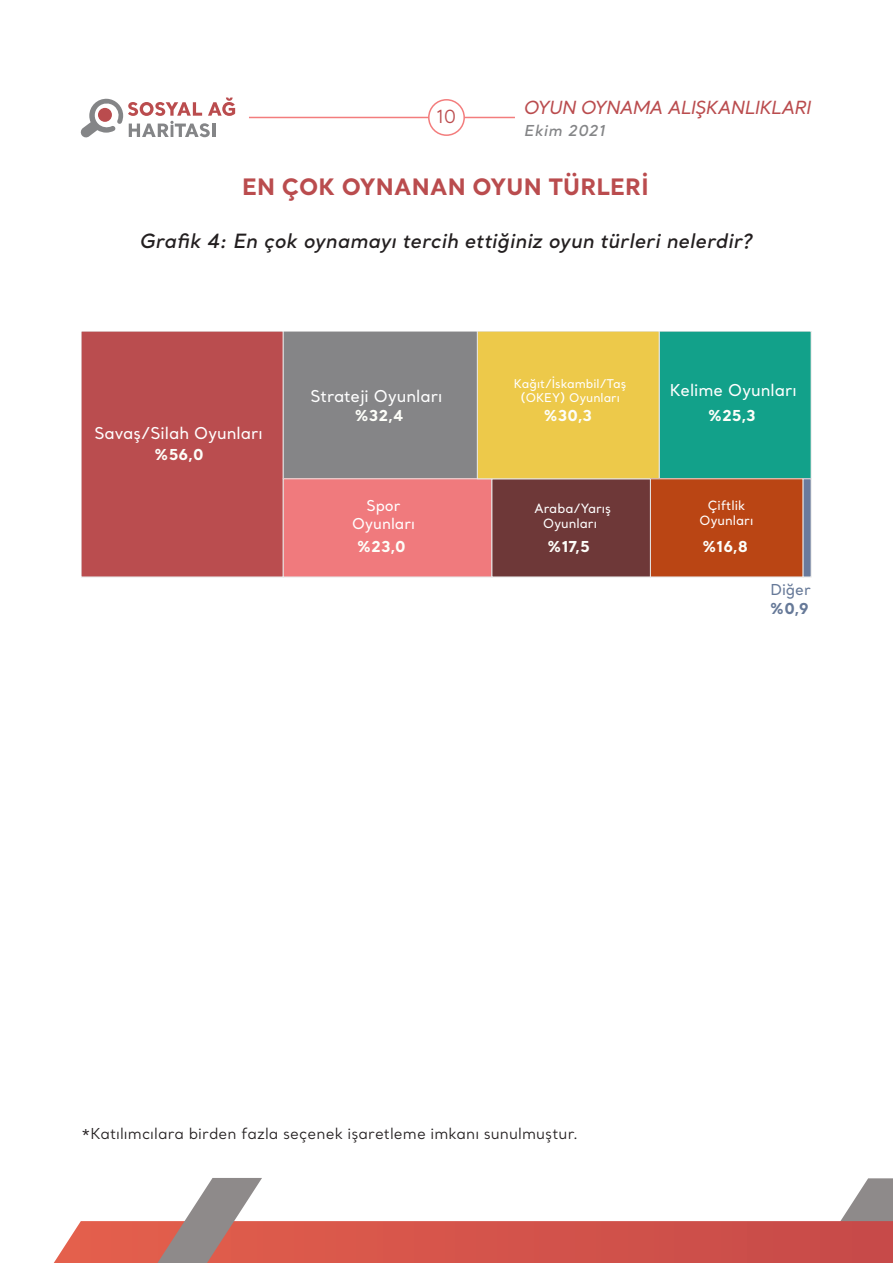
<style>
.page{position:relative;width:893px;height:1263px;background:#fff}
.page>*{position:absolute;margin:0;border:0;box-sizing:border-box;transform-origin:0 0}
.ANA_METIN{font:700 22.5px "Santral";letter-spacing:.005em;color:#ba4c4e}
.ANA_METIN-2{font:italic 600 19.5px "Santral";letter-spacing:.005em;color:#231f20}
.t1{font:italic 500 18px "Santral";letter-spacing:-.04em;color:#ba4c4e}
.t2{font:18px "Santral";color:#bc4c4e}
.t3{font:500 16.2px "Santral";color:#fff}
.ANA_METIN-3{font:15px "Santral";letter-spacing:.005em;color:#231f20}
.t4{font:700 15px "Santral";color:#fdfef9}
.t5{font:italic 600 15px "Santral";letter-spacing:.04em;color:#848587}
.t6{font:500 15px "Santral";color:#667998}
.t7{font:700 15px "Santral";color:#667998}
.t8{font:500 14.85px "Santral";color:#fff}
.t9{font:500 12.75px "Santral";color:#fff}
.t10{font:500 12px/14.4px "Santral";color:#fff;text-align:center}
</style>
<div class="page">
<svg style="left:54px;top:1178px;width:839px;height:85px"></svg>
<hr style="left:249px;top:117px;width:266px;height:1px;background:#f37d7d">
<div style="left:429px;top:100px;width:35px;height:35px;background:#fff;border-radius:50%"></div>
<div style="left:428px;top:99px;width:37px;height:37px;border:2px solid #f37d7d;border-radius:50%"></div>
<svg style="left:80px;top:98px;width:155px;height:40px"></svg>
<div style="left:81px;top:332px;width:202px;height:245px;background:#ba4d4f"></div>
<div style="left:81px;top:332px;width:203px;height:245px;border:1px solid #e6e6e6"></div>
<div style="left:283px;top:332px;width:194px;height:147px;background:#858587"></div>
<div style="left:283px;top:479px;width:209px;height:98px;background:#f07a7d"></div>
<div style="left:283px;top:478px;width:209px;height:99px;border:1px solid #e6e6e6"></div>
<div style="left:492px;top:479px;width:158px;height:98px;background:#6e3838"></div>
<div style="left:659px;top:332px;width:152px;height:147px;background:#12a18a"></div>
<div style="left:477px;top:332px;width:182px;height:147px;background:#edc94a"></div>
<div style="left:477px;top:332px;width:182px;height:147px;border:1px solid #e6e6e6"></div>
<div style="left:650px;top:479px;width:153px;height:98px;background:#ba4514"></div>
<div style="left:803px;top:479px;width:8px;height:98px;background:#697a9c"></div>
<div style="left:803px;top:478px;width:8px;height:99px;border:1px solid #e6e6e6"></div>
<p class="t2" style="left:436px;top:105px;width:21px">10</p>
<p class="t1" style="left:523px;top:96px;width:289px">OYUN OYNAMA ALIŞKANLIKLARI</p>
<p class="t5" style="left:524px;top:121px;width:82px">Ekim 2021</p>
<p class="ANA_METIN" style="left:242px;top:171px;width:408px">EN ÇOK OYNANAN OYUN TÜRLERİ</p>
<p class="ANA_METIN-2" style="left:139px;top:228px;width:614px">Grafik 4: En çok oynamayı tercih ettiğiniz oyun türleri nelerdir?</p>
<p class="t3" style="left:94px;top:423px;width:170px">Savaş/Silah Oyunları</p>
<p class="t4" style="left:154px;top:444px;width:51px">%56,0</p>
<p class="t3" style="left:310px;top:385px;width:133px">Strateji Oyunları</p>
<p class="t4" style="left:354px;top:405px;width:50px">%32,4</p>
<p class="t8" style="left:366px;top:496px;width:36px">Spor</p>
<p class="t8" style="left:352px;top:514px;width:64px">Oyunları</p>
<p class="t4" style="left:357px;top:536px;width:50px">%23,0</p>
<p class="t10" style="left:514px;top:376px;width:114px">Kağıt/İskambil/Taş (OKEY) Oyunları</p>
<p class="t4" style="left:543px;top:405px;width:50px">%30,3</p>
<p class="t9" style="left:534px;top:500px;width:79px">Araba/Yarış</p>
<p class="t9" style="left:543px;top:515px;width:55px">Oyunları</p>
<p class="t4" style="left:547px;top:536px;width:44px">%17,5</p>
<p class="t3" style="left:670px;top:380px;width:128px">Kelime Oyunları</p>
<p class="t4" style="left:708px;top:405px;width:50px">%25,3</p>
<p class="t9" style="left:708px;top:497px;width:39px">Çiftlik</p>
<p class="t9" style="left:700px;top:512px;width:55px">Oyunları</p>
<p class="t4" style="left:702px;top:536px;width:48px">%16,8</p>
<p class="t6" style="left:770px;top:579px;width:42px">Diğer</p>
<p class="t7" style="left:770px;top:598px;width:40px">%0,9</p>
<p class="ANA_METIN-3" style="left:81px;top:1124px;width:499px">*Katılımcılara birden fazla seçenek işaretleme imkanı sunulmuştur.</p>
</div>
